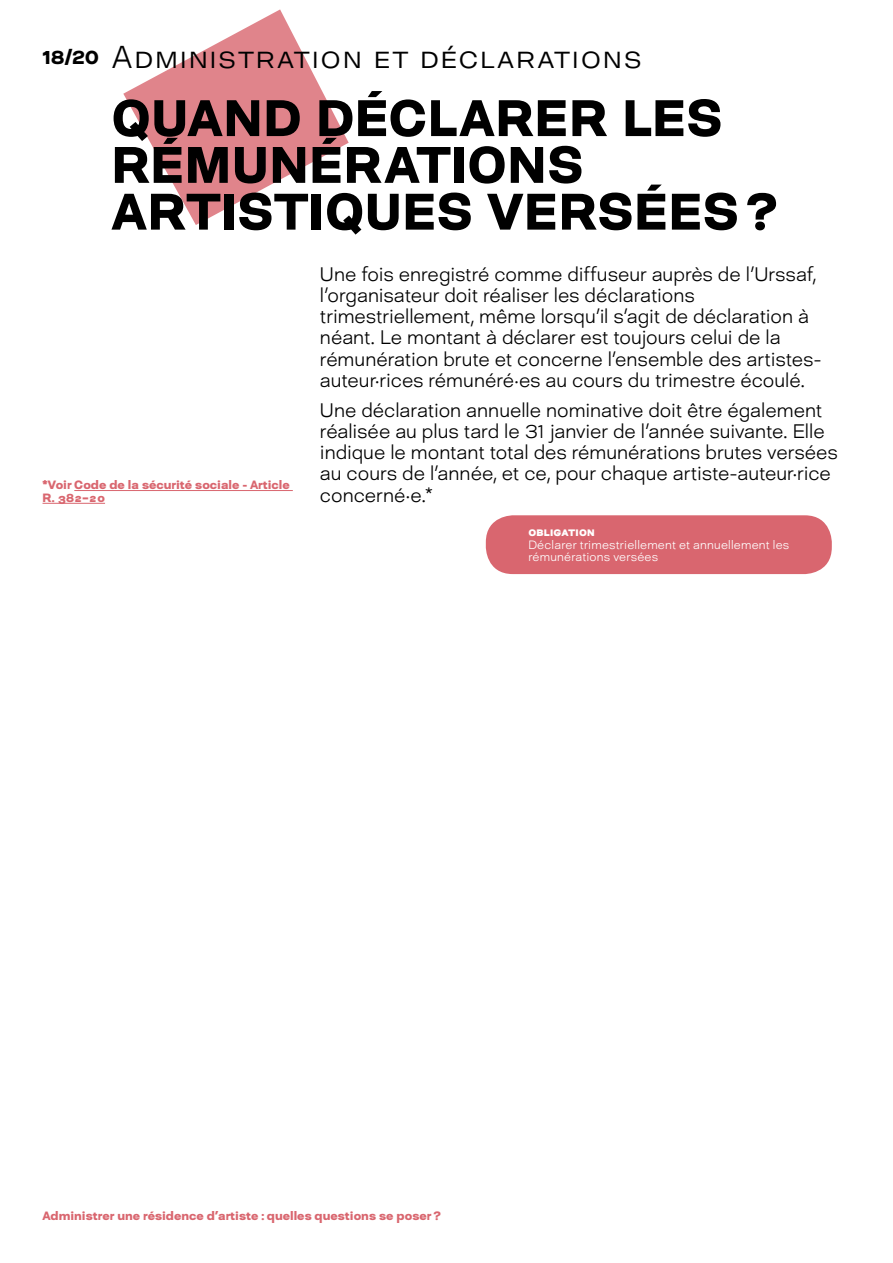
<style>
.page{position:relative;width:893px;height:1263px;background:#fff}
.page>*{position:absolute;margin:0;border:0;box-sizing:border-box;transform-origin:0 0}
.t1{font:800 51px/46.8px "David";letter-spacing:.025em;color:#000}
.t2{font:200 31.5px "David";letter-spacing:.055em;color:#000}
.t3{font:200 19.5px/21.3px "David";color:#000}
.t4{font:800 12px/12.8px "David";color:#d9666f}
.t5{font:200 12px/12.8px "David";color:#fff}
.t6{font:800 12px "David";letter-spacing:.025em;color:#fff}
.s1{font-weight:800;font-size:19.5px}
</style>
<div class="page">
<svg style="left:123px;top:9px;width:226px;height:216px;fill:#e0848b"></svg>
<div style="left:486px;top:515px;width:346px;height:59px;background:#d9666f;border-radius:27px"></div>
<hr style="left:74px;top:490px;width:219px;height:1px;background:#d9666f">
<hr style="left:43px;top:503px;width:62px;height:1px;background:#d9666f">
<h2 class="t2" style="left:43px;top:34px;width:601px"><span class="s1">18/20</span> Administration et déclarations</h2>
<h1 class="t1" style="left:112px;top:92px;width:666px">QUAND DÉCLARER LES<br>RÉMUNÉRATIONS<br>ARTISTIQUES VERSÉES ?</h1>
<p class="t3" style="left:320px;top:262px;width:503px">Une fois enregistré comme diffuseur auprès de l’Urssaf, l’organisateur doit réaliser les déclarations trimestriellement, même lorsqu’il s’agit de déclaration à néant. Le montant à déclarer est toujours celui de la rémunération brute et concerne l’ensemble des artistes&shy;auteur·rices rémunéré·es au cours du trimestre écoulé.</p>
<p class="t3" style="left:320px;top:398px;width:519px">Une déclaration annuelle nominative doit être également réalisée au plus tard le 31 janvier de l’année suivante. Elle indique le montant total des rémunérations brutes versées au cours de l’année, et ce, pour chaque artiste-auteur·rice concerné·e.*</p>
<p class="t6" style="left:528px;top:523px;width:68px">obligation</p>
<p class="t5" style="left:528px;top:537px;width:262px">Déclarer trimestriellement et annuellement les rémunérations versées</p>
<p class="t4" style="left:43px;top:478px;width:249px">*Voir Code de la sécurité sociale - Article<br>R. 382-20</p>
<p class="t4" style="left:43px;top:1209px;width:400px">Administrer une résidence d’artiste : quelles questions se poser ?</p>
</div>
